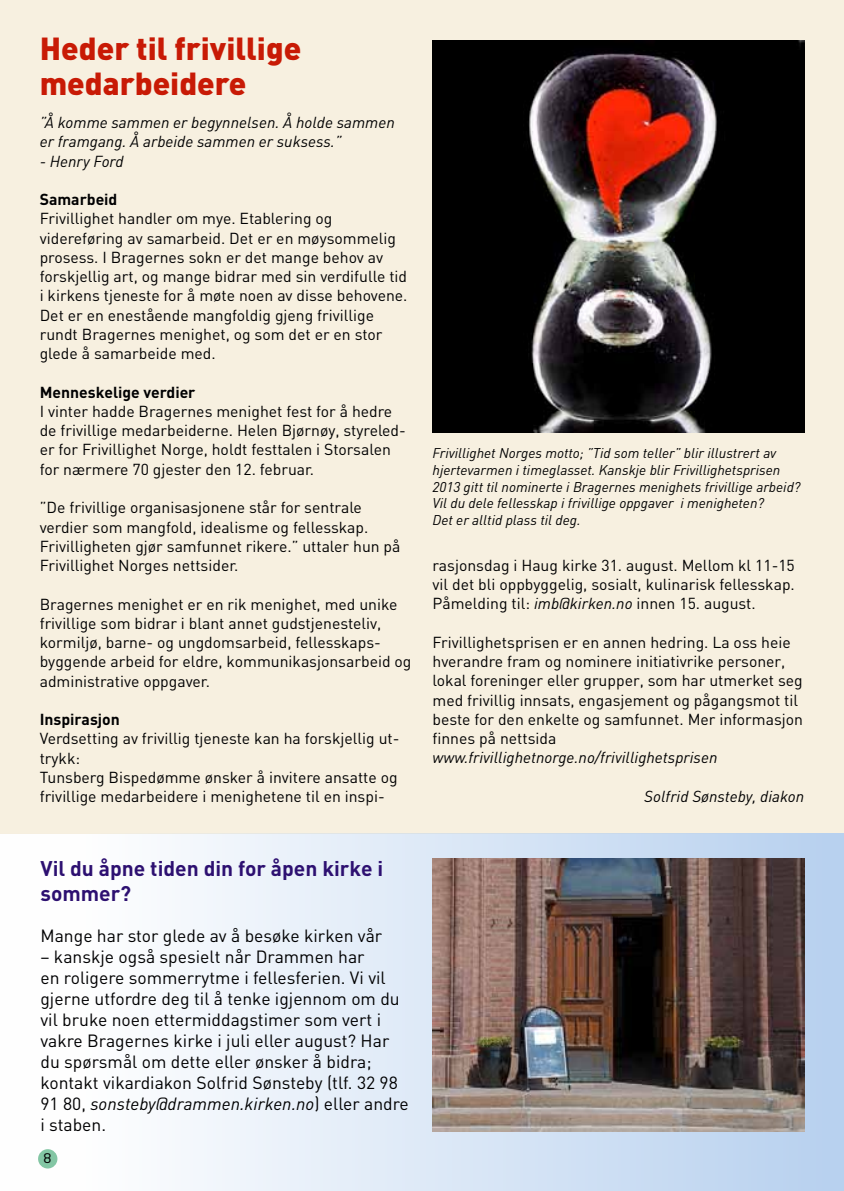
<style>
.page{position:relative;width:844px;height:1191px;background:#fff}
.page>*{position:absolute;margin:0;border:0;box-sizing:border-box;transform-origin:0 0}
.t1{font:900 31.5px/35px "DIN";color:#c81a05}
.t2{font:700 21px/25.2px "DIN";color:#2d1071}
.t3{font:17.5px/21px "DIN";color:#000001}
.t4{font:15.75px/19.2px "DIN";color:#000001}
.t5{font:italic 15.75px/19.2px "DIN";color:#000001}
.t6{font:700 15.75px "DIN";color:#000001}
.t7{font:italic 14px/16.8px "DIN";color:#000001}
.t8{font:13.12px "Neo Sans Std";color:#000001}
.s1{font-style:italic}
</style>
<div class="page">
<div style="left:0;top:0;width:843px;height:833px;background:#f7f0e0"></div>
<hr style="left:843px;top:0;width:1px;height:693px;background:#fef7d8">
<div style="left:0;top:833px;width:843px;height:358px;background:linear-gradient(to right,#fff,#b6ceeb)"></div>
<div style="left:38px;top:1149px;width:19px;height:19px;background:#83c6a4;border-radius:50%"></div>
<img style="left:432px;top:41px;width:372px;height:392px">
<img style="left:432px;top:858px;width:372px;height:273px">
<h1 class="t1" style="left:40px;top:29px;width:263px">Heder til frivillige medarbeidere</h1>
<p class="t5" style="left:40px;top:113px;width:356px">”Å komme sammen er begynnelsen. Å holde sammen er framgang. Å arbeide sammen er suksess.”</p>
<p class="t5" style="left:40px;top:151px;width:85px">- Henry Ford</p>
<p class="t6" style="left:40px;top:189px;width:79px">Samarbeid</p>
<p class="t4" style="left:40px;top:209px;width:369px">Frivillighet handler om mye. Etablering og videreføring av samarbeid. Det er en møysommelig prosess. I Bragernes sokn er det mange behov av forskjellig art, og mange bidrar med sin verdifulle tid i kirkens tjeneste for å møte noen av disse behovene.<br>Det er en enestående mangfoldig gjeng frivillige rundt Bragernes menighet, og som det er en stor glede å samarbeide med.</p>
<p class="t6" style="left:40px;top:382px;width:157px">Menneskelige verdier</p>
<p class="t4" style="left:40px;top:401px;width:367px">I vinter hadde Bragernes menighet fest for å hedre de frivillige medarbeiderne. Helen Bjørnøy, styreled&shy;er for Frivillighet Norge, holdt festtalen i Storsalen for nærmere 70 gjester den 12. februar.</p>
<p class="t4" style="left:40px;top:497px;width:362px">”De frivillige organisasjonene står for sentrale verdier som mangfold, idealisme og fellesskap.<br>Frivilligheten gjør samfunnet rikere.” uttaler hun på Frivillighet Norges nettsider.</p>
<p class="t4" style="left:40px;top:594px;width:373px">Bragernes menighet er en rik menighet, med unike frivillige som bidrar i blant annet gudstjenesteliv, kormiljø, barne- og ungdomsarbeid, fellesskaps&shy;byggende arbeid for eldre, kommunikasjonsarbeid og administrative oppgaver.</p>
<p class="t6" style="left:40px;top:709px;width:82px">I nspirasjon</p>
<p class="t4" style="left:40px;top:728px;width:361px">Verdsetting av frivillig tjeneste kan ha forskjellig ut&shy;trykk:<br>Tunsberg Bispedømme ønsker å invitere ansatte og frivillige medarbeidere i menighetene til en inspi-</p>
<h2 class="t2" style="left:40px;top:855px;width:344px">Vil du åpne tiden din for åpen kirke i sommer?</h2>
<p class="t3" style="left:40px;top:925px;width:343px">Mange har stor glede av å besøke kirken vår</p>
<p class="t3" style="left:40px;top:946px;width:370px">– kanskje også spesielt når Drammen har<br>en roligere sommerrytme i fellesferien. Vi vil gjerne utfordre deg til å tenke igjennom om du vil bruke noen ettermiddagstimer som vert i vakre Bragernes kirke i juli eller august? Har du spørsmål om dette eller ønsker å bidra; kontakt vikardiakon Solfrid Sønsteby (tlf. 32 98<br>91 80, <span class="s1">sonsteby@drammen.kirken.no</span>) eller andre i staben.</p>
<p class="t8" style="left:44px;top:1150px;width:9px">8</p>
<p class="t7" style="left:432px;top:444px;width:369px">Frivillighet Norges motto; ”Tid som teller” blir illustrert av hjertevarmen i timeglasset. Kanskje blir Frivillighetsprisen 2013 gitt til nominerte i Bragernes menighets frivillige arbeid?<br>Vil du dele fellesskap i frivillige oppgaver i menigheten?<br>Det er alltid plass til deg.</p>
<p class="t4" style="left:432px;top:555px;width:364px;text-align:justify">rasjonsdag i Haug kirke 31. august. Mellom kl 11-15 vil det bli oppbyggelig, sosialt, kulinarisk fellesskap.<br>Påmelding til: <span class="s1">imb@kirken.no</span> innen 15. august.</p>
<p class="t4" style="left:432px;top:632px;width:372px">Frivillighetsprisen er en annen hedring. La oss heie hverandre fram og nominere initiativrike personer, lokal foreninger eller grupper, som har utmerket seg med frivillig innsats, engasjement og pågangsmot til beste for den enkelte og samfunnet. Mer informasjon finnes på nettsida</p>
<p class="t5" style="left:432px;top:748px;width:286px">www.frivillighetnorge.no/frivillighetsprisen</p>
<p class="t5" style="left:644px;top:786px;width:161px">Solfrid Sønsteby, diakon</p>
</div>
